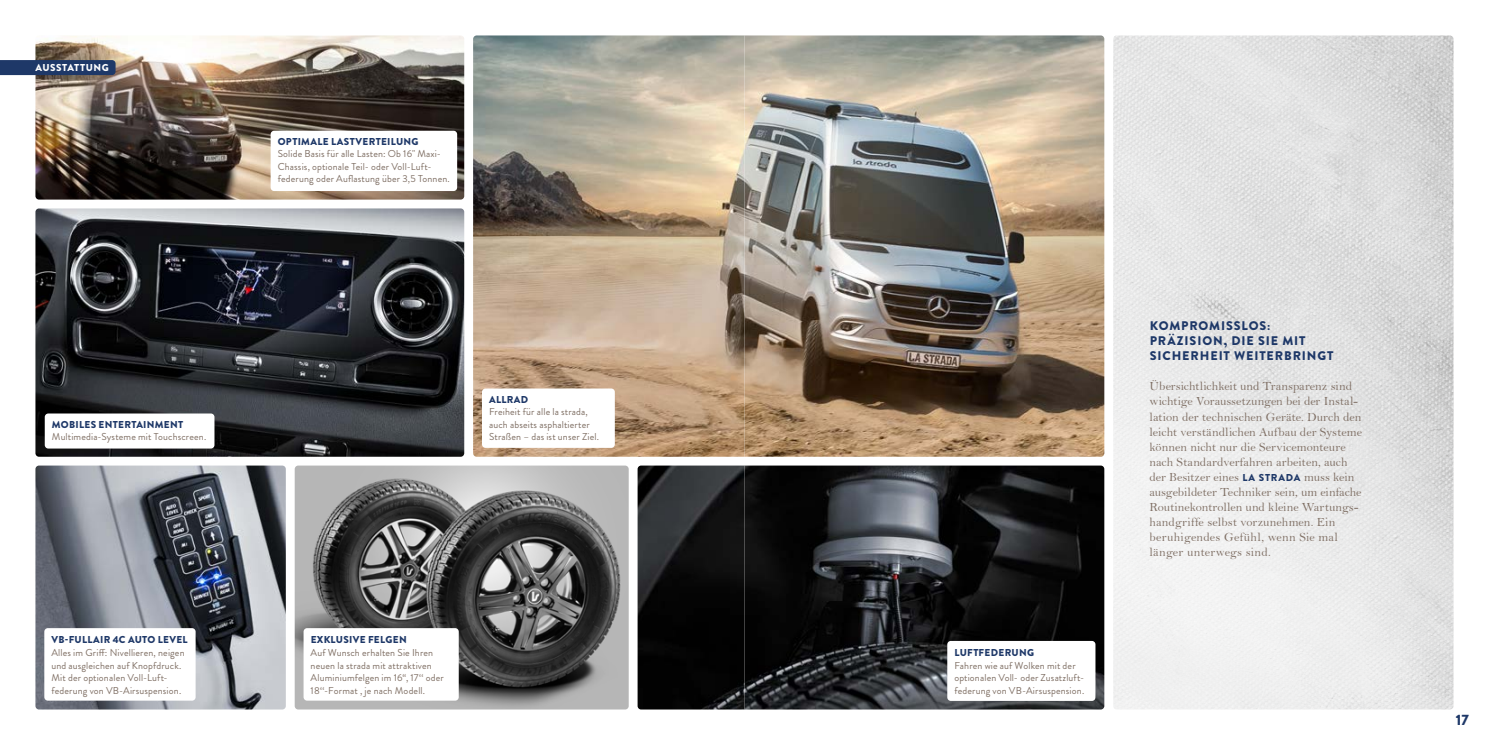
<style>
.page{position:relative;width:1489px;height:745px;background:#fff}
.page>*{position:absolute;margin:0;border:0;box-sizing:border-box;transform-origin:0 0}
.t1{font:900 15px "Brandon Grotesque";color:#1e3868}
.t2{font:12.5px/15px "Bell";color:#807065}
.t3{font:900 12.5px/15px "Brandon Grotesque";letter-spacing:.07em;color:#1e3868}
.t4{font:10px/12.5px "Brandon Grotesque";letter-spacing:.015em;color:#807065}
.t5{font:900 10px "Brandon Grotesque";letter-spacing:.03em;color:#1e3868}
.t6{font:900 10px "Brandon Grotesque";letter-spacing:.055em;color:#fff}
.s1{font-family:"Brandon Grotesque";font-weight:900;font-size:10px;color:#1e3868}
</style>
<div class="page">
<img style="left:637px;top:465px;width:467px;height:244px">
<img style="left:35px;top:35px;width:429px;height:164px">
<img style="left:473px;top:35px;width:631px;height:421px">
<img style="left:295px;top:465px;width:333px;height:244px">
<img style="left:1113px;top:35px;width:340px;height:674px">
<img style="left:35px;top:208px;width:429px;height:248px">
<img style="left:35px;top:465px;width:251px;height:244px">
<div style="left:270px;top:131px;width:187px;height:60px;background:#fff;border-radius:4px"></div>
<div style="left:45px;top:413px;width:169px;height:35px;background:#fff;border-radius:4px"></div>
<div style="left:482px;top:388px;width:133px;height:59px;background:#fff;border-radius:4px"></div>
<div style="left:303px;top:627px;width:156px;height:73px;background:#fff;border-radius:4px"></div>
<div style="left:44px;top:627px;width:152px;height:73px;background:#fff;border-radius:4px"></div>
<div style="left:947px;top:640px;width:148px;height:60px;background:#fff;border-radius:4px"></div>
<div style="left:0;top:60px;width:116px;height:15px;background:#1e3868"></div>
<p class="t6" style="left:36px;top:60px;width:75px">AUSSTATTUNG</p>
<p class="t5" style="left:278px;top:134px;width:142px">OPTIMALE LASTVERTEILUNG</p>
<p class="t4" style="left:278px;top:148px;width:174px">Solide Basis für alle Lasten: Ob 16" Maxi-<br>Chassis, optionale Teil- oder Voll-Luft&shy;federung oder Auflastung über 3,5 Tonnen.</p>
<p class="t5" style="left:52px;top:417px;width:133px">MOBILES ENTERTAINMENT</p>
<p class="t4" style="left:52px;top:430px;width:156px">Multimedia-Systeme mit Touchscreen.</p>
<p class="t5" style="left:489px;top:392px;width:41px">ALLRAD</p>
<p class="t4" style="left:489px;top:405px;width:111px">Freiheit für alle la strada, auch abseits asphaltierter<br>Straßen – das ist unser Ziel.</p>
<p class="t5" style="left:51px;top:632px;width:138px">VB-FULLAIR 4C AUTO LEVEL</p>
<p class="t4" style="left:51px;top:646px;width:135px">Alles im Griff: Nivellieren, neigen und ausgleichen auf Knopfdruck.<br>Mit der optionalen Voll-Luft&shy;federung von VB-Airsuspension.</p>
<p class="t5" style="left:954px;top:645px;width:81px">LUFTFEDERUNG</p>
<p class="t5" style="left:311px;top:632px;width:98px">EXKLUSIVE FELGEN</p>
<p class="t4" style="left:310px;top:646px;width:135px">Auf Wunsch erhalten Sie Ihren neuen la strada mit attraktiven<br>Aluminiumfelgen im 16“, 17‘‘ oder<br>18‘‘-Format , je nach Modell.</p>
<p class="t4" style="left:954px;top:658px;width:131px">Fahren wie auf Wolken mit der optionalen Voll- oder Zusatzluft&shy;federung von VB-Airsuspension.</p>
<p class="t3" style="left:1149px;top:318px;width:185px">KOMPROMISSLOS:<br>PRÄZISION, DIE SIE MIT<br>SICHERHEIT WEITERBRINGT</p>
<p class="t2" style="left:1149px;top:378px;width:214px">Übersichtlichkeit und Transparenz sind wichtige Voraussetzungen bei der Instal&shy;lation der technischen Geräte. Durch den leicht verständlichen Aufbau der Systeme können nicht nur die Servicemonteure nach Standardverfahren arbeiten, auch der Besitzer eines <span class="s1">LA STRADA</span> muss kein ausgebildeter Techniker sein, um einfache Routinekontrollen und kleine Wartungs&shy;handgriffe selbst vorzunehmen. Ein beruhigendes Gefühl, wenn Sie mal länger unterwegs sind.</p>
<h1 class="t1" style="left:1455px;top:708px;width:14px">17</h1>
</div>
